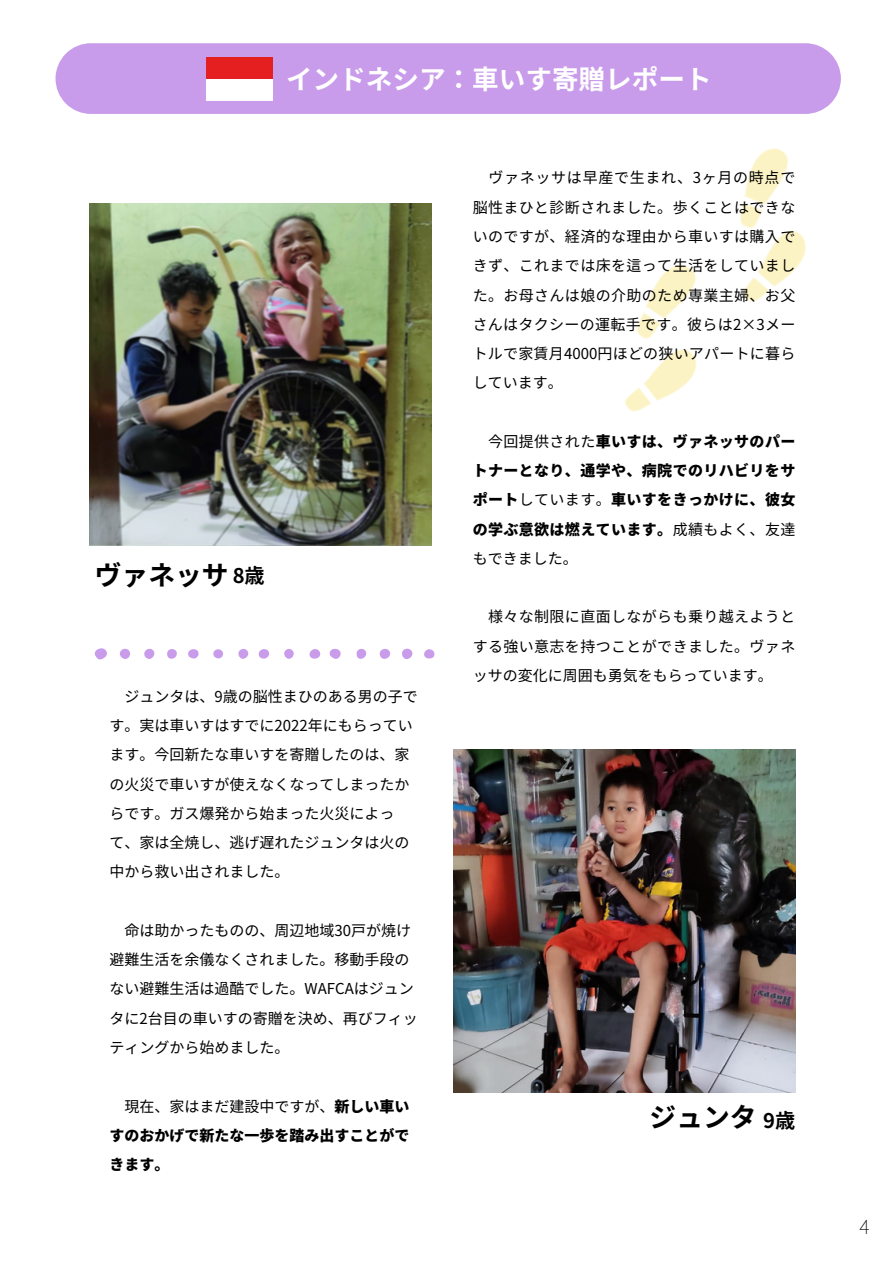
<style>
.page{position:relative;width:894px;height:1264px;background:#fff}
.page>*{position:absolute;margin:0;border:0;box-sizing:border-box;transform-origin:0 0}
.t1{font:700 26.7px "Noto Sans JP";color:#000}
.t2{font:700 26.55px "Noto Sans JP";color:#fff}
.t3{font:700 20.1px "Noto Sans JP";color:#000}
.t4{font:100 19.5px "Noto Sans JP";color:#000}
.t5{font:15px/29.2px "Noto Sans JP";color:#000;text-align:justify}
.t6{font:900 15px/29.2px "Noto Sans JP";letter-spacing:.025em;color:#000;text-align:justify}
.s1{font-weight:400}
</style>
<div class="page">
<div style="left:55px;top:43px;width:785px;height:71px;background:#c99ceb"></div>
<img style="left:206px;top:57px;width:67px;height:44px">
<img style="left:453px;top:749px;width:342px;height:342px">
<img style="left:625px;top:148px;width:181px;height:264px">
<img style="left:89px;top:203px;width:342px;height:342px">
<svg style="left:94px;top:648px;width:13px;height:11px"></svg>
<svg style="left:329px;top:649px;width:12px;height:10px"></svg>
<div style="left:402px;top:648px;width:10px;height:11px;background:#c99ceb;border-radius:50%"></div>
<div style="left:379px;top:649px;width:11px;height:10px;background:#c99ceb;border-radius:50%"></div>
<div style="left:120px;top:648px;width:10px;height:11px;background:#c99ceb;border-radius:50%"></div>
<svg style="left:309px;top:649px;width:11px;height:10px"></svg>
<div style="left:144px;top:648px;width:10px;height:11px;background:#c99ceb;border-radius:50%"></div>
<div style="left:258px;top:649px;width:11px;height:9px;background:#c99ceb;border-radius:50%"></div>
<svg style="left:188px;top:649px;width:11px;height:10px"></svg>
<div style="left:356px;top:649px;width:10px;height:10px;background:#c99ceb;border-radius:50%"></div>
<svg style="left:424px;top:649px;width:11px;height:9px"></svg>
<div style="left:238px;top:649px;width:10px;height:9px;background:#c99ceb;border-radius:50%"></div>
<div style="left:167px;top:649px;width:10px;height:9px;background:#c99ceb;border-radius:5px"></div>
<svg style="left:284px;top:649px;width:10px;height:9px"></svg>
<div style="left:213px;top:649px;width:10px;height:9px;background:#c99ceb;border-radius:50%"></div>
<p class="t2" style="left:286px;top:58px;width:427px">インドネシア：車いす寄贈レポート</p>
<p class="t1" style="left:95px;top:554px;width:135px">ヴァネッサ</p>
<h3 class="t3" style="left:233px;top:560px;width:34px">8歳</h3>
<p class="t5" style="left:109px;top:681px;width:310px;text-align:left;text-indent:15px">ジュンタは、9歳の脳性まひのある男の子です。実は車いすはすでに2022年にもらっています。今回新たな車いすを寄贈したのは、家の火災で車いすが使えなくなってしまったからです。ガス爆発から始まった火災によっ<br>て、家は全焼し、逃げ遅れたジュンタは火の中から救い出されました。</p>
<p class="t5" style="left:109px;top:915px;width:310px;text-align:left;text-indent:15px">命は助かったものの、周辺地域30戸が焼け避難生活を余儀なくされました。移動手段のない避難生活は過酷でした。WAFCAはジュンタに2台目の車いすの寄贈を決め、再びフィッティングから始めました。</p>
<p class="t5" style="left:472px;top:162px;width:324px;text-indent:16px">ヴァネッサは早産で生まれ、3ヶ月の時点で脳性まひと診断されました。歩くことはできないのですが、経済的な理由から車いすは購入できず、これまでは床を這って生活をしていました。お母さんは娘の介助のため専業主婦、お父さんはタクシーの運転手です。彼らは2×3メートルで家賃月 4000円ほどの狭いアパートに暮らしています。</p>
<h1 class="t6" style="left:472px;top:426px;width:324px;text-indent:15px"><span class="s1">今回提供された</span>車いすは、ヴァネッサのパートナーとなり、通学や、病院でのリハビリをサポート<span class="s1">しています。</span>車いすをきっかけに、彼女の学ぶ意欲は燃えています。<span class="s1">成績もよく、友達もできました。</span></h1>
<h2 class="t5" style="left:472px;top:601px;width:324px;text-indent:15px">様々な制限に直面しながらも乗り越えようとする強い意志を持つことができました。ヴァネッサの変化に周囲も勇気をもらっています。</h2>
<p class="t6" style="left:109px;top:1090px;width:301px;text-indent:15px"><span class="s1">現在、家はまだ建設中ですが、</span>新しい車いすのおかげで新たな一歩を踏み出すことができます。</p>
<p class="t1" style="left:649px;top:1095px;width:108px">ジュンタ</p>
<p class="t3" style="left:763px;top:1105px;width:34px">9歳</p>
<h1 class="t4" style="left:859px;top:1210px;width:12px">4</h1>
</div>
